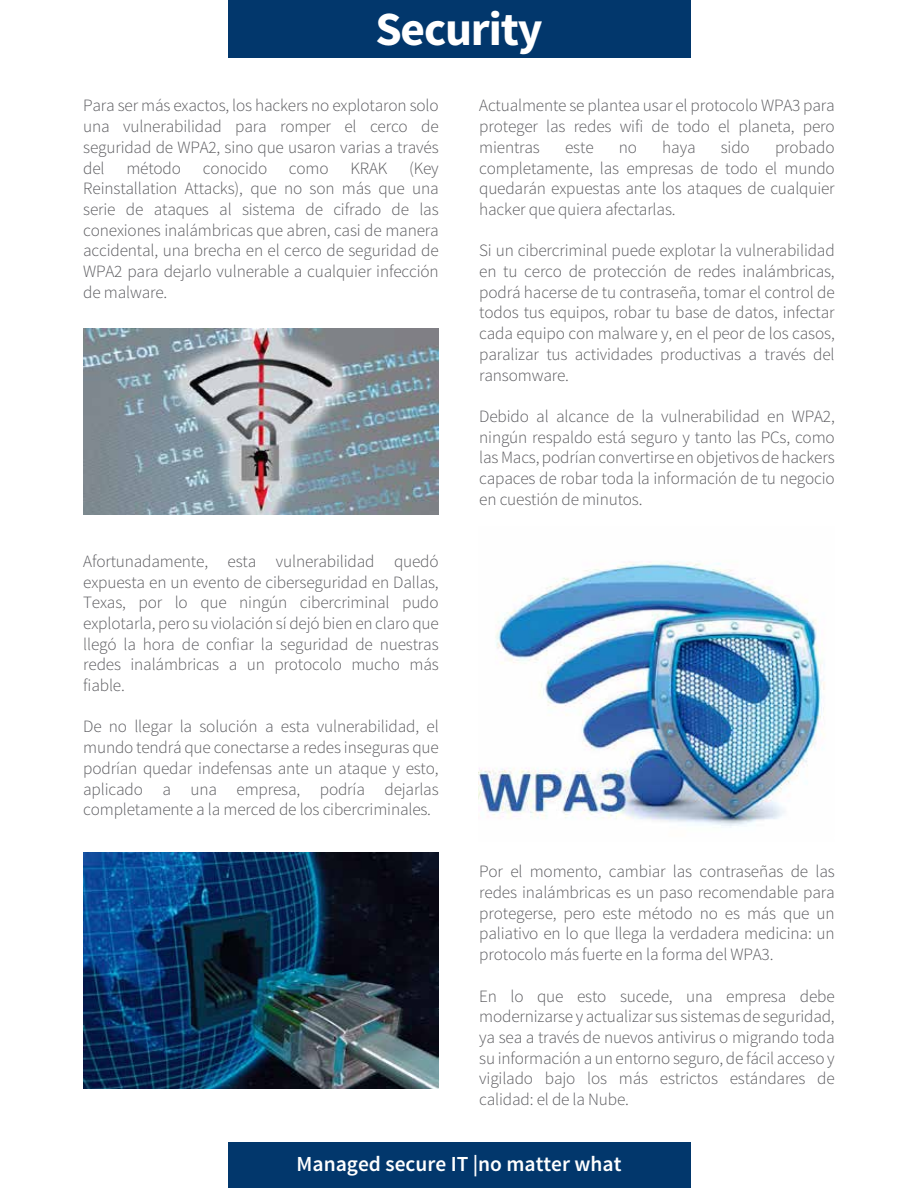
<style>
.page{position:relative;width:918px;height:1188px;background:#fff}
.page>*{position:absolute;margin:0;border:0;box-sizing:border-box;transform-origin:0 0}
.t1{font:700 47.55px "Source Sans Pro";letter-spacing:-.025em;color:#fff}
.t2{font:600 21.45px "Source Sans Pro";color:#fff}
.t3{font:300 17.25px/20.7px "Source Sans Pro";letter-spacing:-.01em;color:#5b5b5f;text-align:justify}
</style>
<div class="page">
<div style="left:228px;top:0;width:462px;height:57px;background:#02376c"></div>
<div style="left:228px;top:1143px;width:462px;height:45px;background:#02376c"></div>
<img style="left:83px;top:329px;width:355px;height:185px">
<img style="left:83px;top:852px;width:355px;height:237px">
<img style="left:479px;top:561px;width:346px;height:267px">
<h1 class="t1" style="left:375px;top:-2px;width:169px">Security</h1>
<p class="t3" style="left:83px;top:95px;width:357px">Para ser más exactos, los hackers no explotaron solo una vulnerabilidad para romper el cerco de seguridad de WPA2, sino que usaron varias a través del</p>
<p class="t3" style="left:83px;top:158px;width:357px;text-indent:326px">(Key Reinstallation Attacks), que no son más que una serie de ataques al sistema de cifrado de las conexiones inalámbricas que abren, casi de manera accidental, una brecha en el cerco de seguridad de WPA2 para dejarlo vulnerable a cualquier infección de malware.</p>
<p class="t3" style="left:126px;top:158px;width:56px">método</p>
<p class="t3" style="left:203px;top:158px;width:66px">conocido</p>
<p class="t3" style="left:289px;top:158px;width:41px">como</p>
<p class="t3" style="left:350px;top:158px;width:38px">KRAK</p>
<p class="t3" style="left:83px;top:551px;width:357px">Afortunadamente, esta vulnerabilidad quedó expuesta en un evento de ciberseguridad en Dallas, Texas, por lo que ningún cibercriminal pudo explotarla, pero su violación sí dejó bien en claro que llegó la hora de confiar la seguridad de nuestras redes inalámbricas a un protocolo mucho más fiable.</p>
<p class="t3" style="left:83px;top:716px;width:357px">De no llegar la solución a esta vulnerabilidad, el mundo tendrá que conectarse a redes inseguras que podrían quedar indefensas ante un ataque y esto, aplicado a una empresa, podría dejarlas completamente a la merced de los cibercriminales.</p>
<p class="t3" style="left:479px;top:95px;width:357px">Actualmente se plantea usar el protocolo WPA3 para proteger las redes wifi de todo el planeta, pero mientras</p>
<p class="t3" style="left:479px;top:137px;width:357px;text-indent:296px">probado completamente, las empresas de todo el mundo quedarán expuestas ante los ataques de cualquier hacker que quiera afectarlas.</p>
<p class="t3" style="left:479px;top:240px;width:357px">Si un cibercriminal puede explotar la vulnerabilidad en tu cerco de protección de redes inalámbricas, podrá hacerse de tu contraseña, tomar el control de todos tus equipos, robar tu base de datos, infectar cada equipo con malware y, en el peor de los casos, paralizar tus actividades productivas a través del ransomware.</p>
<p class="t3" style="left:479px;top:406px;width:357px">Debido al alcance de la vulnerabilidad en WPA2, ningún respaldo está seguro y tanto las PCs, como las Macs, podrían convertirse en objetivos de hackers capaces de robar toda la información de tu negocio en cuestión de minutos.</p>
<p class="t3" style="left:565px;top:137px;width:30px">este</p>
<p class="t3" style="left:619px;top:137px;width:20px">no</p>
<p class="t3" style="left:662px;top:137px;width:35px">haya</p>
<p class="t3" style="left:721px;top:137px;width:31px">sido</p>
<p class="t3" style="left:479px;top:861px;width:357px">Por el momento, cambiar las contraseñas de las redes inalámbricas es un paso recomendable para protegerse, pero este método no es más que un paliativo en lo que llega la verdadera medicina: un protocolo más fuerte en la forma del WPA3.</p>
<p class="t3" style="left:479px;top:986px;width:357px">En lo que esto sucede, una empresa debe modernizarse y actualizar sus sistemas de seguridad, ya sea a través de nuevos antivirus o migrando toda su información a un entorno seguro, de fácil acceso y vigilado bajo los más estrictos estándares de calidad: el de la Nube.</p>
<p class="t2" style="left:297px;top:1151px;width:326px">Managed secure IT |no matter what</p>
</div>
